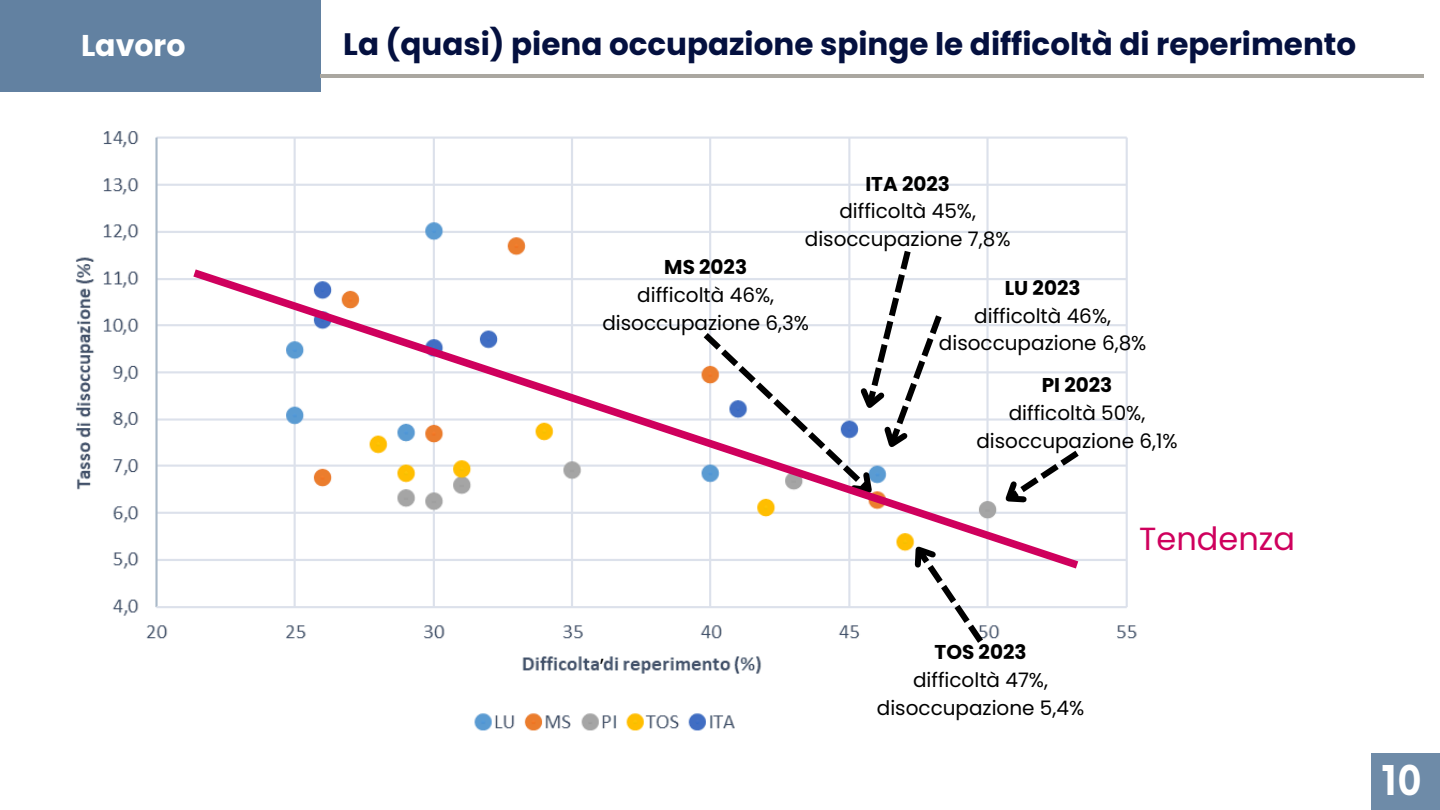
<style>
.page{position:relative;width:1440px;height:810px;background:#fff}
.page>*{position:absolute;margin:0;border:0;box-sizing:border-box;transform-origin:0 0}
.t1{font:900 42px "Lovelo";color:#fff}
.t2{font:700 40px "Poppins";color:#fff}
.t3{font:32px "Poppins";color:#cf005d}
.t4{font:700 31px "Poppins";color:#04103f}
.t5{font:700 30px "Poppins";color:#fff}
.t6{font:20.5px "Open Sans";color:#000}
.t7{font:20px "Poppins";color:#000}
.t8{font:700 20px "Poppins";color:#000}
</style>
<div class="page">
<div style="left:1371px;top:753px;width:69px;height:57px;background:#6e8ba8"></div>
<div style="left:0;top:0;width:320px;height:91px;background:#6281a1"></div>
<hr style="left:320px;top:74px;width:1104px;height:4px;background:#aaa7a0">
<img style="left:76px;top:131px;width:1061px;height:600px">
<svg style="left:704px;top:251px;width:238px;height:13px"></svg>
<svg style="left:899px;top:574px;width:84px;height:69px"></svg>
<svg style="left:185px;top:264px;width:902px;height:310px"></svg>
<p class="t5" style="left:81px;top:25px;width:106px">Lavoro</p>
<p class="t4" style="left:343px;top:23px;width:1015px">La (quasi) piena occupazione spinge le difficoltà di reperimento</p>
<h1 class="t2" style="left:17px;top:28px;width:177px">Capitolo</h1>
<p class="t8" style="left:865px;top:170px;width:86px">ITA 2023</p>
<p class="t7" style="left:839px;top:197px;width:138px">difficoltà 45%,</p>
<p class="t7" style="left:805px;top:225px;width:207px">disoccupazione 7,8%</p>
<p class="t8" style="left:664px;top:253px;width:84px">MS 2023</p>
<p class="t7" style="left:637px;top:281px;width:138px">difficoltà 46%,</p>
<p class="t7" style="left:602px;top:309px;width:208px">disoccupazione 6,3%</p>
<p class="t6" style="left:600px;top:639px;width:7px">,</p>
<p class="t8" style="left:1005px;top:274px;width:77px">LU 2023</p>
<p class="t7" style="left:974px;top:302px;width:138px">difficoltà 46%,</p>
<p class="t7" style="left:939px;top:329px;width:209px">disoccupazione 6,8%</p>
<h2 class="t8" style="left:1042px;top:371px;width:72px">PI 2023</h2>
<p class="t7" style="left:1009px;top:399px;width:138px">difficoltà 50%,</p>
<p class="t7" style="left:976px;top:427px;width:203px">disoccupazione 6,1%</p>
<p class="t8" style="left:935px;top:638px;width:94px">TOS 2023</p>
<p class="t7" style="left:913px;top:666px;width:137px">difficoltà 47%,</p>
<p class="t7" style="left:877px;top:694px;width:209px">disoccupazione 5,4%</p>
<h3 class="t3" style="left:1139px;top:517px;width:157px">Tendenza</h3>
<p class="t1" style="left:1382px;top:764px;width:42px">10</p>
</div>
